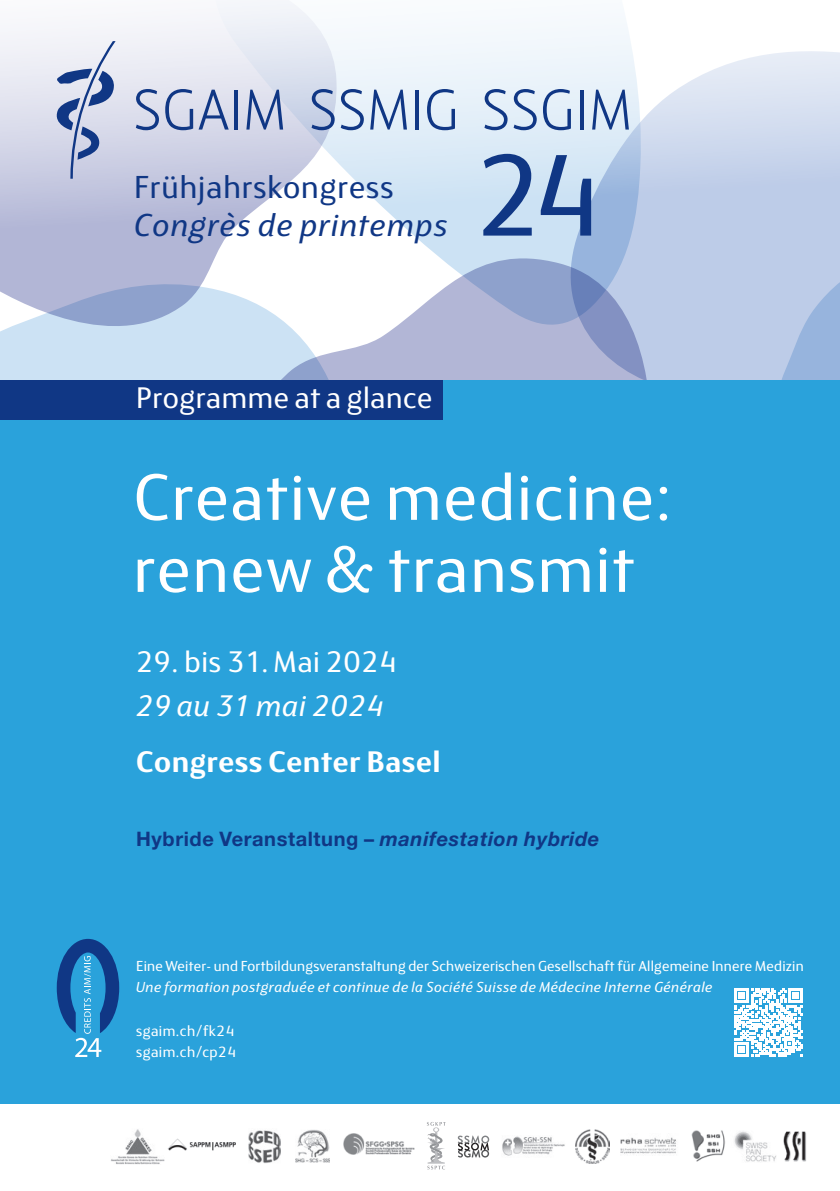
<style>
.page{position:relative;width:840px;height:1191px;background:#fff}
.page>*{position:absolute;margin:0;border:0;box-sizing:border-box;transform-origin:0 0}
.t1{font:116.8px "FS Blake";color:#103785}
.t2{font:66px/72px "FS Blake";letter-spacing:.03em;color:#fff}
.t3{font:italic 32px "FS Blake";letter-spacing:.035em;color:#103785}
.t4{font:32px "FS Blake";letter-spacing:.03em;color:#103785}
.t5{font:30px "FS Blake";letter-spacing:.02em;color:#fff}
.t6{font:700 30px "FS Blake";letter-spacing:.03em;color:#fff}
.t7{font:italic 30px "FS Blake";letter-spacing:.02em;color:#fff}
.t8{font:700 20px "Helvetica Neue LT Pro";letter-spacing:.03em;color:#103785}
.t9{font:16px "FS Blake";letter-spacing:.02em;color:#fff}
.t10{font:15px/21px "FS Blake";letter-spacing:.03em;color:#fff}
.t11{font:14.6px "FS Blake";letter-spacing:.015em;color:#fff}
.t12{font:italic 14.6px "FS Blake";letter-spacing:.025em;color:#fff}
.s1{font-style:italic}
</style>
<div class="page">
<svg style="left:0;top:356px;width:359px;height:24px;background:#c4d8ee"></svg>
<svg style="left:549px;top:356px;width:290px;height:24px;background:#afbdde"></svg>
<svg style="left:0;top:0;width:839px;height:356px"></svg>
<div style="left:0;top:380px;width:839px;height:723px;background:#2aa2db"></div>
<svg style="left:52px;top:41px;width:63px;height:138px;background:#b3bcd7"></svg>
<svg style="left:136px;top:89px;width:23px;height:41px"></svg>
<svg style="left:165px;top:89px;width:63px;height:41px;background:#aab5d3"></svg>
<hr style="left:234px;top:90px;width:4px;height:40px;background:#103785">
<svg style="left:246px;top:90px;width:37px;height:40px"></svg>
<svg style="left:311px;top:89px;width:23px;height:41px"></svg>
<svg style="left:340px;top:89px;width:23px;height:41px"></svg>
<svg style="left:370px;top:90px;width:37px;height:40px"></svg>
<hr style="left:415px;top:90px;width:3px;height:40px;background:#103785">
<svg style="left:427px;top:89px;width:27px;height:41px"></svg>
<svg style="left:484px;top:89px;width:23px;height:41px"></svg>
<svg style="left:513px;top:89px;width:23px;height:41px"></svg>
<svg style="left:542px;top:89px;width:28px;height:41px"></svg>
<hr style="left:580px;top:90px;width:3px;height:40px;background:#103785">
<svg style="left:591px;top:90px;width:37px;height:40px"></svg>
<svg style="left:734px;top:988px;width:68px;height:69px"></svg>
<svg style="left:57px;top:939px;width:62px;height:118px"></svg>
<img style="left:502px;top:1136px;width:63px;height:20px">
<img style="left:343px;top:1133px;width:71px;height:22px">
<svg style="left:427px;top:1122px;width:18px;height:47px"></svg>
<svg style="left:457px;top:1135px;width:32px;height:22px"></svg>
<img style="left:575px;top:1129px;width:33px;height:34px">
<img style="left:620px;top:1137px;width:56px;height:17px">
<img style="left:691px;top:1130px;width:33px;height:32px">
<img style="left:783px;top:1131px;width:23px;height:31px">
<img style="left:295px;top:1130px;width:35px;height:33px">
<img style="left:111px;top:1129px;width:53px;height:35px">
<img style="left:734px;top:1131px;width:41px;height:31px">
<img style="left:248px;top:1130px;width:33px;height:33px">
<img style="left:168px;top:1138px;width:67px;height:13px">
<div style="left:0;top:380px;width:442px;height:40px;background:#103785"></div>
<h3 class="t4" style="left:134px;top:165px;width:260px">Frühjahrskongress</h3>
<h3 class="t3" style="left:134px;top:203px;width:316px">Congrès de printemps</h3>
<h1 class="t1" style="left:475px;top:115px;width:127px">24</h1>
<h3 class="t5" style="left:136px;top:377px;width:297px">Programme at a glance</h3>
<h2 class="t2" style="left:133px;top:458px;width:538px">Creative medicine: renew &amp; transmit</h2>
<h3 class="t5" style="left:136px;top:641px;width:262px">29. bis 31. Mai 2024</h3>
<h3 class="t7" style="left:136px;top:685px;width:249px">29 au 31 mai 2024</h3>
<h3 class="t6" style="left:136px;top:740px;width:305px">Congress Center Basel</h3>
<h3 class="t8" style="left:136px;top:826px;width:464px">Hybride Veranstaltung – <span class="s1">manifestation hybride</span></h3>
<p class="t11" style="left:136px;top:956px;width:668px">Eine Weiter- und Fortbildungsveranstaltung der Schweizerischen Gesellschaft für Allgemeine Innere Medizin</p>
<p class="t12" style="left:136px;top:977px;width:578px">Une formation postgraduée et continue de la Société Suisse de Médecine Interne Générale</p>
<p class="t10" style="left:136px;top:1019px;width:101px">sgaim.ch/fk24 sgaim.ch/cp24</p>
<p class="t9" style="left:604px;top:975px;width:102px">sgaim.ch/mpa</p>
</div>
